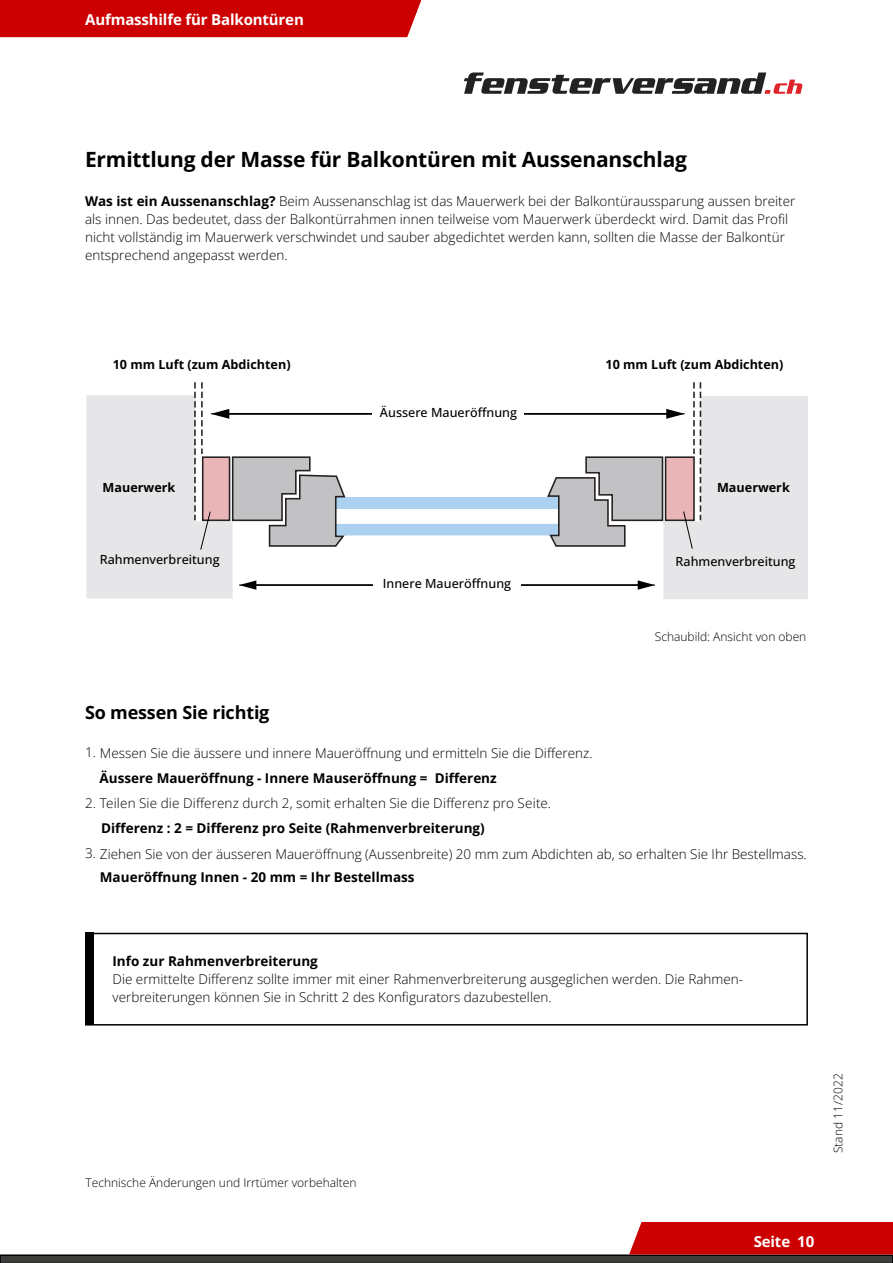
<style>
.page{position:relative;width:893px;height:1263px;background:#fff}
.page>*{position:absolute;margin:0;border:0;box-sizing:border-box;transform-origin:0 0}
.t1{font:700 21px "Open Sans";letter-spacing:-.01em;color:#000}
.t2{font:700 18px "Open Sans";letter-spacing:-.01em;color:#000}
.t3{font:700 15px "Open Sans";letter-spacing:-.01em;color:#fff}
.t4{font:13.5px/18px "Open Sans";color:#000}
.t5{font:700 13.5px "Open Sans";color:#000}
.t6{font:500 12.6px "Open Sans";color:#000}
.t7{font:700 12.6px "Open Sans";color:#000}
.t8{font:12px "Open Sans";color:#000}
.s1{font-weight:700}
</style>
<div class="page">
<svg style="left:0;top:1222px;width:893px;height:41px"></svg>
<div style="left:0;top:0;width:421px;height:37px;background:#c00"></div>
<svg style="left:464px;top:73px;width:338px;height:21px"></svg>
<div style="left:85px;top:933px;width:723px;height:92px;border:2px solid #000"></div>
<div style="left:85px;top:933px;width:9px;height:92px;background:#000"></div>
<svg style="left:86px;top:382px;width:722px;height:217px"></svg>
<div style="left:373px;top:576px;width:148px;height:22px;background:#fff"></div>
<p class="t3" style="left:85px;top:10px;width:220px">Aufmasshilfe für Balkontüren</p>
<h1 class="t1" style="left:85px;top:145px;width:603px">Ermittlung der Masse für Balkontüren mit Aussenanschlag</h1>
<p class="t4" style="left:85px;top:192px;width:712px"><span class="s1">Was ist ein Aussenanschlag?</span> Beim Aussenanschlag ist das Mauerwerk bei der Balkontüraussparung aussen breiter als innen. Das bedeutet, dass der Balkontürrahmen innen teilweise vom Mauerwerk überdeckt wird. Damit das Profil nicht vollständig im Mauerwerk verschwindet und sauber abgedichtet werden kann, sollten die Masse der Balkontür entsprechend angepasst werden.</p>
<p class="t7" style="left:113px;top:356px;width:179px">10 mm Luft (zum Abdichten)</p>
<p class="t7" style="left:606px;top:356px;width:179px">10 mm Luft (zum Abdichten)</p>
<p class="t6" style="left:380px;top:403px;width:139px">Äussere Maueröffnung</p>
<p class="t7" style="left:103px;top:479px;width:74px">Mauerwerk</p>
<p class="t7" style="left:717px;top:478px;width:74px">Mauerwerk</p>
<p class="t6" style="left:100px;top:551px;width:121px">Rahmenverbreitung</p>
<p class="t6" style="left:676px;top:552px;width:121px">Rahmenverbreitung</p>
<h2 class="t2" style="left:85px;top:700px;width:186px">So messen Sie richtig</h2>
<p class="t6" style="left:383px;top:575px;width:130px">Innere Maueröffnung</p>
<p class="t4" style="left:85px;top:744px;width:509px">1. Messen Sie die äussere und innere Maueröffnung und ermitteln Sie die Differenz.</p>
<p class="t5" style="left:100px;top:769px;width:399px">Äussere Maueröffnung - Innere Mauseröffnung = Differenz</p>
<p class="t4" style="left:85px;top:794px;width:468px">2. Teilen Sie die Differenz durch 2, somit erhalten Sie die Differenz pro Seite.</p>
<p class="t5" style="left:101px;top:818px;width:385px">Differenz : 2 = Differenz pro Seite (Rahmenverbreiterung)</p>
<p class="t8" style="left:655px;top:628px;width:153px">Schaubild: Ansicht von oben</p>
<p class="t4" style="left:85px;top:844px;width:723px">3. Ziehen Sie von der äusseren Maueröffnung (Aussenbreite) 20 mm zum Abdichten ab, so erhalten Sie Ihr Bestellmass.</p>
<p class="t5" style="left:100px;top:868px;width:316px">Maueröffnung Innen - 20 mm = Ihr Bestellmass</p>
<p class="t5" style="left:112px;top:952px;width:207px">Info zur Rahmenverbreiterung</p>
<p class="t4" style="left:112px;top:970px;width:632px">Die ermittelte Differenz sollte immer mit einer Rahmenverbreiterung ausgeglichen werden. Die Rahmen&shy;verbreiterungen können Sie in Schritt 2 des Konfigurators dazubestellen.</p>
<p class="t8" style="left:86px;top:1174px;width:273px">Technische Änderungen und Irrtümer vorbehalten</p>
<p class="t8" style="left:830px;top:1153px;width:81px;rotate:-90deg">Stand 11/2022</p>
<p class="t3" style="left:754px;top:1231px;width:62px">Seite 10</p>
</div>
